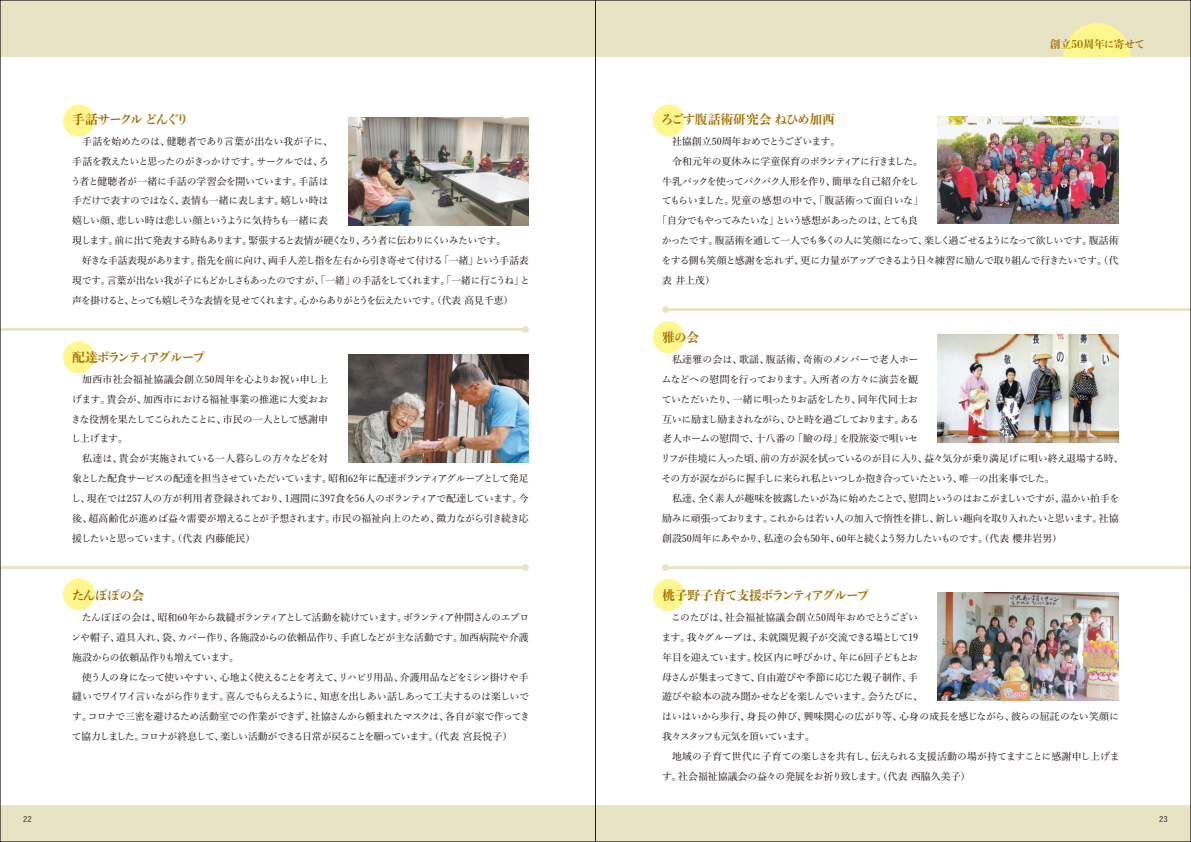
<style>
.page{position:relative;width:1191px;height:842px;background:#fff}
.page>*{position:absolute;margin:0;border:0;box-sizing:border-box;transform-origin:0 0}
.t1{font:700 12.8px "Yu Min Std N";letter-spacing:-.08em;color:#a26d00}
.t2{font:700 12.8px "Yu Min Std N";letter-spacing:-.025em;color:#a26d00}
.t3{font:700 12.8px "Yu Min Std N";letter-spacing:-.165em;color:#a26d00}
.t4{font:700 12.8px "Yu Min Std N";letter-spacing:-.135em;color:#a26d00}
.t5{font:700 10.6px "Yu Min Std N";color:#a26d00}
.t6{font:500 9.9px/19.8px "Yu Min Pr 6 N";letter-spacing:-.045em;color:#231916;text-align:justify}
.t7{font:500 9.9px/19.8px "Yu Min Pr 6 N";letter-spacing:-.025em;color:#231916}
.t8{font:500 9.9px/19.8px "Yu Min Pr 6 N";letter-spacing:-.07em;color:#231916}
.t9{font:500 9.9px/19.8px "Yu Min Pr 6 N";letter-spacing:-.005em;color:#231916}
.t10{font:500 9.9px "Yu Min Pr 6 N";letter-spacing:-.08em;color:#231916}
.t11{font:500 9.9px "Yu Min Pr 6 N";letter-spacing:-.09em;color:#231916}
.t12{font:500 9.9px "Yu Min Pr 6 N";letter-spacing:-.095em;color:#231916}
.t13{font:500 9.9px "Yu Min Pr 6 N";letter-spacing:-.105em;color:#231916}
.t14{font:500 9.9px "Yu Min Pr 6 N";letter-spacing:.01em;color:#231916}
.t15{font:500 9.9px "Yu Min Pr 6 N";letter-spacing:-.01em;color:#231916}
.t16{font:500 7.8px "Yu Go Pr 6 N";color:#231916}
</style>
<div class="page">
<div style="left:0;top:805px;width:1191px;height:37px;background:#e9e3c6"></div>
<div style="left:0;top:0;width:1191px;height:57px;background:#e9e3c6"></div>
<svg style="left:1063px;top:23px;width:67px;height:34px"></svg>
<hr style="left:0;top:328px;width:525px;height:3px;background:#e9e3c6">
<div style="left:522px;top:326px;width:7px;height:7px;background:#e9e3c6;border-radius:50%"></div>
<hr style="left:0;top:566px;width:525px;height:3px;background:#e9e3c6">
<div style="left:522px;top:564px;width:7px;height:7px;background:#e9e3c6;border-radius:50%"></div>
<div style="left:63px;top:105px;width:32px;height:31px;background:#fff78d;border-radius:50%"></div>
<div style="left:63px;top:341px;width:32px;height:32px;background:#fff78d;border-radius:50%"></div>
<div style="left:63px;top:578px;width:32px;height:32px;background:#fff78d;border-radius:50%"></div>
<hr style="left:665px;top:308px;width:526px;height:3px;background:#e9e3c6">
<div style="left:662px;top:306px;width:7px;height:7px;background:#e9e3c6;border-radius:50%"></div>
<hr style="left:665px;top:566px;width:526px;height:3px;background:#e9e3c6">
<div style="left:662px;top:564px;width:7px;height:7px;background:#e9e3c6;border-radius:50%"></div>
<div style="left:653px;top:105px;width:32px;height:31px;background:#fff78d;border-radius:50%"></div>
<div style="left:653px;top:321px;width:32px;height:32px;background:#fff78d;border-radius:50%"></div>
<div style="left:653px;top:579px;width:32px;height:32px;background:#fff78d;border-radius:50%"></div>
<img style="left:938px;top:116px;width:180px;height:108px">
<img style="left:348px;top:118px;width:181px;height:107px">
<img style="left:348px;top:354px;width:181px;height:108px">
<img style="left:938px;top:334px;width:180px;height:108px">
<img style="left:938px;top:592px;width:180px;height:108px">
<hr style="left:595px;top:0;width:1px;height:842px;background:#231916">
<p class="t4" style="left:72px;top:109px;width:118px">手話サークル どんぐり</p>
<p class="t9" style="left:82px;top:130px;width:252px">手話を始めたのは、健聴者であり言葉が出ない我が子に、</p>
<p class="t6" style="left:72px;top:150px;width:258px">手話を教えたいと思ったのがきっかけです。サークルでは、ろ</p>
<p class="t15" style="left:71px;top:172px;width:259px">う者と健聴者が一緒に手話の学習会を開いています。手話は</p>
<p class="t6" style="left:72px;top:190px;width:258px">手だけで表すのではなく、表情も一緒に表します。嬉しい時は</p>
<p class="t10" style="left:72px;top:211px;width:257px">嬉しい顔、悲しい時は悲しい顔というように気持ちも一緒に表</p>
<p class="t13" style="left:72px;top:231px;width:435px">現します。前に出て発表する時もあります。緊張すると表情が硬くなり、ろう者に伝わりにくいみたいです。</p>
<p class="t6" style="left:82px;top:249px;width:448px">好きな手話表現があります。指先を前に向け、両手人差し指を左右から引き寄せて付ける「一緒」という手話表</p>
<p class="t6" style="left:72px;top:269px;width:459px">現です。言葉が出ない我が子にもどかしさもあったのですが、「一緒」の手話をしてくれます。「一緒に行こうね」と</p>
<p class="t11" style="left:72px;top:291px;width:442px">声を掛けると、とっても嬉しそうな表情を見せてくれます。心からありがとうを伝えたいです。（代表 高見千恵）</p>
<p class="t3" style="left:72px;top:347px;width:134px">配達ボランティアグループ</p>
<p class="t6" style="left:71px;top:368px;width:259px;text-indent:11px">加西市社会福祉協議会創立50周年を心よりお祝い申し上げます。貴会が、加西市における福祉事業の推進に大変おおきな役割を果たしてこられたことに、市民の一人として感謝申し上げます。</p>
<p class="t6" style="left:71px;top:448px;width:459px;text-align:left;text-indent:11px">私達は、貴会が実施されている一人暮らしの方々などを対<br>象とした配食サービスの配達を担当させていただいています。昭和62年に配達ボランティアグループとして発足し、現在では257人の方が利用者登録されており、1週間に397食を56人のボランティアで配達しています。今後、超高齢化が進めば益々需要が増えることが予想されます。市民の福祉向上のため、微力ながら引き続き応援したいと思っています。（代表 内藤能民）</p>
<p class="t1" style="left:72px;top:586px;width:74px">たんぽぽの会</p>
<p class="t6" style="left:71px;top:607px;width:459px;text-indent:11px">たんぽぽの会は、昭和60年から裁縫ボランティアとして活動を続けています。ボランティア仲間さんのエプロンや帽子、道具入れ、袋、カバー作り、各施設からの依頼品作り、手直しなどが主な活動です。加西病院や介護施設からの依頼品作りも増えています。</p>
<p class="t8" style="left:72px;top:666px;width:459px;text-indent:10px">使う人の身になって使いやすい、心地よく使えることを考えて、リハビリ用品、介護用品などをミシン掛けや手縫いでワイワイ言いながら作ります。喜んでもらえるように、知恵を出しあい話しあって工夫するのは楽しいです。コロナで三密を避けるため活動室での作業ができず、社協さんから頼まれたマスクは、各自が家で作ってきて協力しました。コロナが終息して、楽しい活動ができる日常が戻ることを願っています。（代表 宮長悦子）</p>
<p class="t5" style="left:1050px;top:36px;width:96px">創立50周年に寄せて</p>
<p class="t2" style="left:661px;top:109px;width:175px">ろごす腹話術研究会 ねひめ加西</p>
<p class="t7" style="left:672px;top:130px;width:170px">社協創立50周年おめでとうございます。</p>
<p class="t6" style="left:672px;top:150px;width:252px">令和元年の夏休みに学童保育のボランティアに行きました。</p>
<p class="t6" style="left:662px;top:170px;width:258px">牛乳パックを使ってパクパク人形を作り、簡単な自己紹介をし</p>
<p class="t14" style="left:662px;top:192px;width:263px">てもらいました。児童の感想の中で、「腹話術って面白いな」</p>
<p class="t10" style="left:657px;top:211px;width:262px">「自分でもやってみたいな」という感想があったのは、とても良</p>
<p class="t12" style="left:662px;top:231px;width:458px">かったです。腹話術を通して一人でも多くの人に笑顔になって、楽しく過ごせるようになって欲しいです。腹話術</p>
<p class="t6" style="left:661px;top:249px;width:459px">をする側も笑顔と感謝を忘れず、更に力量がアップできるよう日々練習に励んで取り組んで行きたいです。（代</p>
<p class="t6" style="left:662px;top:269px;width:54px">表 井上茂）</p>
<p class="t1" style="left:662px;top:328px;width:39px">雅の会</p>
<p class="t6" style="left:661px;top:349px;width:464px;text-align:left;text-indent:11px">私達雅の会は、歌謡、腹話術、奇術のメンバーで老人ホー<br>ムなどへの慰問を行っております。入所者の方々に演芸を観<br>ていただいたり、一緒に唄ったりお話をしたり、同年代同士お<br>互いに励まし励まされながら、ひと時を過ごしております。ある<br>老人ホームの慰問で、十八番の「瞼の母」を股旅姿で唄いセ<br>リフが佳境に入った頃、前の方が涙を拭っているのが目に入り、益々気分が乗り満足げに唄い終え退場する時、その方が涙ながらに握手しに来られ私といつしか抱き合っていたという、唯一の出来事でした。</p>
<p class="t6" style="left:662px;top:487px;width:459px;text-indent:10px">私達、全く素人が趣味を披露したいが為に始めたことで、慰問というのはおこがましいですが、温かい拍手を励みに頑張っております。これからは若い人の加入で惰性を排し、新しい趣向を取り入れたいと思います。社協創設50周年にあやかり、私達の会も50年、60年と続くよう努力したいものです。（代表 櫻井岩男）</p>
<p class="t1" style="left:662px;top:586px;width:209px">桃子野子育て支援ボランティアグループ</p>
<p class="t7" style="left:661px;top:607px;width:459px;text-indent:10px">このたびは、社会福祉協議会創立50周年おめでとうござい<br>ます。我々グループは、未就園児親子が交流できる場として19<br>年目を迎えています。校区内に呼びかけ、年に6回子どもとお<br>母さんが集まってきて、自由遊びや季節に応じた親子制作、手<br>遊びや絵本の読み聞かせなどを楽しんでいます。会うたびに、<br>はいはいから歩行、身長の伸び、興味関心の広がり等、心身の成長を感じながら、彼らの屈託のない笑顔に我々スタッフも元気を頂いています。</p>
<p class="t9" style="left:662px;top:745px;width:459px;text-indent:10px">地域の子育て世代に子育ての楽しさを共有し、伝えられる支援活動の場が持てますことに感謝申し上げます。社会福祉協議会の益々の発展をお祈り致します。（代表 西脇久美子）</p>
<p class="t16" style="left:23px;top:812px;width:10px">22</p>
<p class="t16" style="left:1159px;top:812px;width:10px">23</p>
</div>
